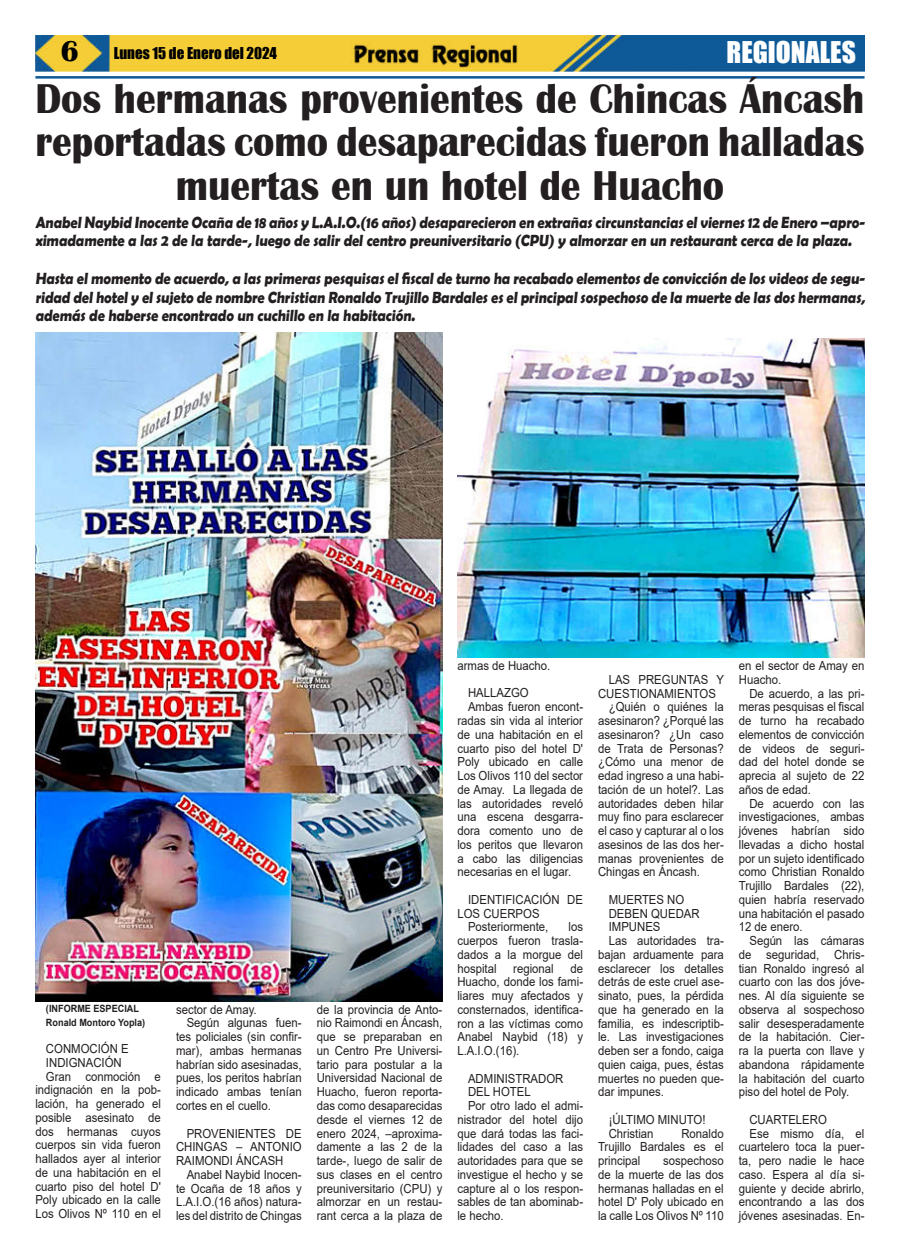
<style>
.page{position:relative;width:900px;height:1258px;background:#fff}
.page>*{position:absolute;margin:0;border:0;box-sizing:border-box;transform-origin:0 0}
.t1{font:700 42.88px/43.8px "Britannic";color:#231f20;text-align:center;scale:.92 1}
.t2{font:27.5px "Impact";color:#fff}
.t3{font:700 16.25px/18.8px "Berlin Sans FB Demi";color:#231f20;scale:.88 1}
.t4{font:15px "Impact";color:#000}
.t5{font:12.5px/13.8px "Arial";color:#231f20;text-align:justify;scale:.91 1}
.t6{font:700 10px/13.8px "Arial";color:#231f20;scale:.91 1}
.s1{font-family:"Britannic";font-weight:700;font-size:30px}
</style>
<div class="page">
<img style="left:35px;top:35px;width:830px;height:36px">
<hr style="left:35px;top:76px;width:830px;height:3px;background:#0f5998">
<img style="left:351px;top:41px;width:169px;height:27px">
<img style="left:35px;top:332px;width:407px;height:669px">
<img style="left:458px;top:338px;width:407px;height:319px">
<p class="t4" style="left:61px;top:45px;width:218px"><span class="s1">6</span> Lunes 15 de Enero del 2024</p>
<h2 class="t2" style="left:727px;top:37px;width:131px">REGIONALES</h2>
<h1 class="t1" style="left:35px;top:77px;width:903px">Dos hermanas provenientes de Chincas Áncash reportadas como desaparecidas fueron halladas muertas en un hotel de Huacho</h1>
<p class="t3" style="left:35px;top:212px;width:946px">Anabel Naybid Inocente Ocaña de 18 años y L.A.I.O.(16 años) desaparecieron en extrañas circunstancias el viernes 12 de Enero –apro&shy;ximadamente a las 2 de la tarde-, luego de salir del centro preuniversitario (CPU) y almorzar en un restaurant cerca de la plaza.</p>
<p class="t3" style="left:35px;top:269px;width:946px;text-align:justify">Hasta el momento de acuerdo, a las primeras pesquisas el fiscal de turno ha recabado elementos de convicción de los videos de segu&shy;ridad del hotel y el sujeto de nombre Christian Ronaldo Trujillo Bardales es el principal sospechoso de la muerte de las dos hermanas, además de haberse encontrado un cuchillo en la habitación.</p>
<p class="t6" style="left:46px;top:1002px;width:111px">(INFORME ESPECIAL<br>Ronald Montoro Yopla)</p>
<p class="t5" style="left:46px;top:1042px;width:92px">CONMOCIÓN E</p>
<p class="t5" style="left:46px;top:1055px;width:85px">INDIGNACIÓN</p>
<p class="t5" style="left:46px;top:1069px;width:128px">Gran conmoción e</p>
<p class="t5" style="left:35px;top:1084px;width:139px">indignación en la pob-</p>
<p class="t5" style="left:35px;top:1097px;width:139px">lación, ha generado el</p>
<p class="t5" style="left:35px;top:1112px;width:139px">posible asesinato de</p>
<p class="t5" style="left:35px;top:1125px;width:139px">dos hermanas cuyos</p>
<p class="t5" style="left:35px;top:1138px;width:139px">cuerpos sin vida fueron</p>
<p class="t5" style="left:35px;top:1153px;width:139px">hallados ayer al interior</p>
<p class="t5" style="left:35px;top:1167px;width:139px">de una habitación en el</p>
<p class="t5" style="left:35px;top:1180px;width:139px">cuarto piso del hotel D'</p>
<p class="t5" style="left:35px;top:1194px;width:139px">Poly ubicado en la calle</p>
<p class="t5" style="left:35px;top:1208px;width:139px">Los Olivos Nº 110 en el</p>
<p class="t5" style="left:176px;top:1004px;width:90px">sector de Amay.</p>
<p class="t5" style="left:187px;top:1016px;width:128px">Según algunas fuen-</p>
<p class="t5" style="left:176px;top:1030px;width:140px">tes policiales (sin confir-</p>
<p class="t5" style="left:176px;top:1044px;width:140px">mar), ambas hermanas</p>
<p class="t5" style="left:176px;top:1057px;width:140px">habrían sido asesinadas,</p>
<p class="t5" style="left:176px;top:1071px;width:140px">pues, los peritos habrían</p>
<p class="t5" style="left:176px;top:1086px;width:140px">indicado ambas tenían</p>
<p class="t5" style="left:176px;top:1100px;width:106px">cortes en el cuello.</p>
<p class="t5" style="left:176px;top:1126px;width:140px;text-indent:11px">PROVENIENTES DE CHINGAS – ANTONIO RAIMONDI ÁNCASH</p>
<p class="t5" style="left:176px;top:1167px;width:140px;text-indent:11px">Anabel Naybid Inocen&shy;te Ocaña de 18 años y L.A.I.O.(16 años) natura&shy;les del distrito de Chingas</p>
<p class="t5" style="left:317px;top:1004px;width:140px">de la provincia de Anto&shy;nio Raimondi en Áncash, que se preparaban en un Centro Pre Universi&shy;tario para postular a la Universidad Nacional de Huacho, fueron reporta&shy;das como desaparecidas desde el viernes 12 de enero 2024, –aproxima&shy;damente a las 2 de la tarde-, luego de salir de sus clases en el centro preuniversitario (CPU) y almorzar en un restau&shy;rant cerca a la plaza de</p>
<p class="t5" style="left:468px;top:653px;width:92px;line-height:27.5px;text-indent:-11px">armas de Huacho.<br>HALLAZGO</p>
<p class="t5" style="left:457px;top:700px;width:140px;text-indent:11px">Ambas fueron encont&shy;radas sin vida al interior de una habitación en el cuarto piso del hotel D' Poly ubicado en calle Los Olivos 110 del sector de Amay. La llegada de las autoridades reveló una escena desgarra&shy;dora comento uno de los peritos que llevaron a cabo las diligencias necesarias en el lugar.</p>
<p class="t5" style="left:468px;top:892px;width:128px">IDENTIFICACIÓN DE</p>
<p class="t5" style="left:457px;top:907px;width:92px">LOS CUERPOS</p>
<p class="t5" style="left:468px;top:920px;width:90px">Posteriormente,</p>
<p class="t5" style="left:457px;top:920px;width:140px;text-indent:111px">los cuerpos fueron trasla&shy;dados a la morgue del hospital</p>
<p class="t5" style="left:457px;top:962px;width:140px;text-indent:113px">de Huacho, donde los fami&shy;liares muy afectados y consternados, identifica&shy;ron a las víctimas como Anabel Naybid (18) y L.A.I.O.(16).</p>
<p class="t5" style="left:468px;top:1071px;width:106px">ADMINISTRADOR</p>
<p class="t5" style="left:468px;top:1086px;width:70px">DEL HOTEL</p>
<p class="t5" style="left:468px;top:1100px;width:128px">Por otro lado el admi-</p>
<p class="t5" style="left:457px;top:1114px;width:140px">nistrador del hotel dijo</p>
<p class="t5" style="left:457px;top:1126px;width:140px">que dará todas las faci-</p>
<p class="t5" style="left:457px;top:1141px;width:140px">lidades del caso a las</p>
<p class="t5" style="left:457px;top:1155px;width:140px">autoridades para que se</p>
<p class="t5" style="left:457px;top:1169px;width:140px">investigue el hecho y se</p>
<p class="t5" style="left:457px;top:1182px;width:140px">capture al o los respon-</p>
<p class="t5" style="left:457px;top:1196px;width:140px">sables de tan abominab-</p>
<p class="t5" style="left:457px;top:1210px;width:52px">le hecho.</p>
<p class="t5" style="left:513px;top:962px;width:46px">regional</p>
<p class="t5" style="left:609px;top:672px;width:128px">LAS PREGUNTAS Y</p>
<p class="t5" style="left:598px;top:686px;width:131px">CUESTIONAMIENTOS</p>
<p class="t5" style="left:609px;top:700px;width:128px">¿Quién o quiénes la</p>
<p class="t5" style="left:598px;top:714px;width:140px">asesinaron? ¿Porqué las</p>
<p class="t5" style="left:598px;top:729px;width:140px">asesinaron? ¿Un caso</p>
<p class="t5" style="left:598px;top:742px;width:140px">de Trata de Personas?</p>
<p class="t5" style="left:598px;top:756px;width:140px">¿Cómo una menor de</p>
<p class="t5" style="left:598px;top:770px;width:140px">edad ingreso a una habi-</p>
<p class="t5" style="left:598px;top:784px;width:140px">tación de un hotel?. Las</p>
<p class="t5" style="left:598px;top:797px;width:140px">autoridades deben hilar</p>
<p class="t5" style="left:598px;top:810px;width:140px">muy fino para esclarecer</p>
<p class="t5" style="left:598px;top:825px;width:140px">el caso y capturar al o los</p>
<p class="t5" style="left:598px;top:839px;width:140px">asesinos de las dos her-</p>
<p class="t5" style="left:598px;top:852px;width:140px">manas provenientes de</p>
<p class="t5" style="left:598px;top:865px;width:113px">Chingas en Áncash.</p>
<p class="t5" style="left:609px;top:894px;width:85px">MUERTES NO</p>
<p class="t5" style="left:609px;top:906px;width:102px">DEBEN QUEDAR</p>
<p class="t5" style="left:609px;top:920px;width:58px">IMPUNES</p>
<p class="t5" style="left:609px;top:935px;width:128px">Las autoridades tra-</p>
<p class="t5" style="left:598px;top:949px;width:140px">bajan arduamente para</p>
<p class="t5" style="left:598px;top:962px;width:140px">esclarecer los detalles</p>
<p class="t5" style="left:598px;top:975px;width:140px">detrás de este cruel ase-</p>
<p class="t5" style="left:598px;top:989px;width:140px">sinato, pues, la pérdida</p>
<p class="t5" style="left:598px;top:1004px;width:140px">que ha generado en la</p>
<p class="t5" style="left:598px;top:1016px;width:140px">familia, es indescriptib-</p>
<p class="t5" style="left:598px;top:1031px;width:140px">le. Las investigaciones</p>
<p class="t5" style="left:598px;top:1044px;width:140px">deben ser a fondo, caiga</p>
<p class="t5" style="left:598px;top:1057px;width:140px">quien caiga, pues, éstas</p>
<p class="t5" style="left:598px;top:1072px;width:140px">muertes no pueden que-</p>
<p class="t5" style="left:598px;top:1086px;width:74px">dar impunes.</p>
<p class="t5" style="left:609px;top:1112px;width:108px">¡ÚLTIMO MINUTO!<br>Christian</p>
<p class="t5" style="left:598px;top:1127px;width:140px;text-indent:83px">Ronaldo Trujillo Bardales es el principal</p>
<p class="t5" style="left:598px;top:1155px;width:140px;text-indent:65px">sospechoso de la muerte de las dos hermanas halladas en el hotel D' Poly ubicado en la calle Los Olivos Nº 110</p>
<p class="t5" style="left:739px;top:660px;width:140px">en el sector de Amay en<br>Huacho.</p>
<p class="t5" style="left:739px;top:686px;width:140px;text-indent:11px">De acuerdo, a las pri&shy;meras pesquisas el fiscal de turno ha recabado elementos de convicción de videos de seguri&shy;dad del hotel donde se aprecia al sujeto de 22 años de edad.</p>
<p class="t5" style="left:739px;top:797px;width:140px;text-indent:11px">De acuerdo con las investigaciones, ambas jóvenes habrían sido llevadas a dicho hostal por un sujeto identificado como Christian Ronaldo Trujillo Bardales (22), quien habría reservado una habitación el pasado 12 de enero.</p>
<p class="t5" style="left:739px;top:934px;width:140px;text-indent:11px">Según las cámaras de seguridad, Chris&shy;tian Ronaldo ingresó al cuarto con las dos jóve&shy;nes. Al día siguiente se observa al sospechoso salir desesperadamente de la habitación. Cier&shy;ra la puerta con llave y abandona rápidamente la habitación del cuarto piso del hotel de Poly.</p>
<p class="t5" style="left:749px;top:1114px;width:87px">CUARTELERO</p>
<p class="t5" style="left:749px;top:1126px;width:128px">Ese mismo día, el</p>
<p class="t5" style="left:739px;top:1141px;width:140px">cuartelero toca la puer-</p>
<p class="t5" style="left:739px;top:1154px;width:140px">ta, pero nadie le hace</p>
<p class="t5" style="left:739px;top:1169px;width:140px">caso. Espera al día si-</p>
<p class="t5" style="left:739px;top:1181px;width:140px">guiente y decide abrirlo,</p>
<p class="t5" style="left:739px;top:1196px;width:140px">encontrando a las dos</p>
<p class="t5" style="left:739px;top:1210px;width:140px">jóvenes asesinadas. En-</p>
</div>
